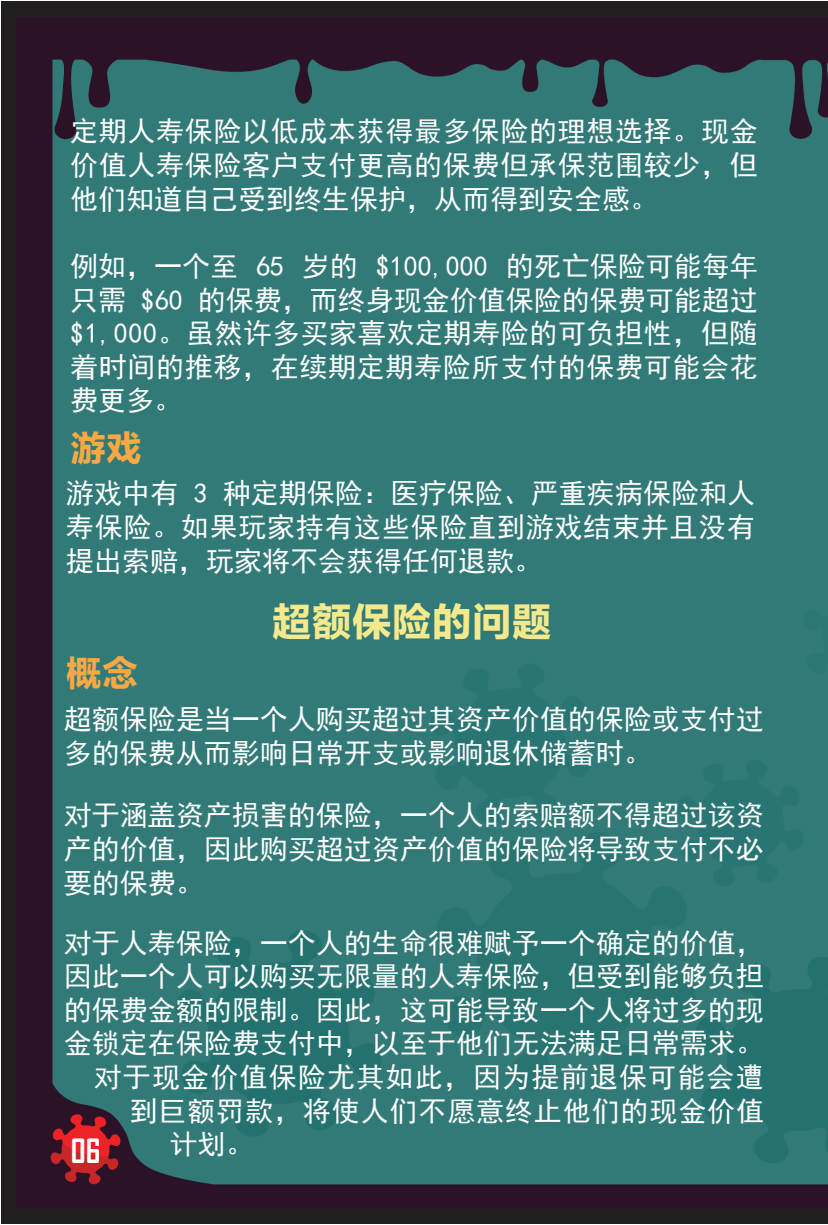
<style>
.page{position:relative;width:828px;height:1225px;background:#fff}
.page>*{position:absolute;margin:0;border:0;box-sizing:border-box;transform-origin:0 0}
.t1{font:700 40px "Sim Hei";color:#f4ea8d}
.t2{font:700 36px "Sim Hei";color:#faa844}
.t3{font:700 32px "Agency FB";color:#fff}
.t4{font:28px/33.6px "Sim Hei";color:#fff;text-align:justify}
.t5{font:28px "Sim Hei";letter-spacing:.04em;color:#fff}
.t6{font:28px "Sim Hei";letter-spacing:.03em;color:#fff}
</style>
<div class="page">
<div style="left:1px;top:1px;width:827px;height:1223px;background:#231f20"></div>
<img style="left:17px;top:17px;width:811px;height:1190px">
<p class="t4" style="left:70px;top:115px;width:689px">定期人寿保险以低成本获得最多保险的理想选择。现金价值人寿保险客户支付更高的保费但承保范围较少，但他们知道自己受到终生保护，从而得到安全感。</p>
<p class="t4" style="left:70px;top:249px;width:689px">例如，一个至 65 岁的 $100,000 的死亡保险可能每年只需 $60 的保费，而终身现金价值保险的保费可能超过$1,000。虽然许多买家喜欢定期寿险的可负担性，但随着时间的推移，在续期定期寿险所支付的保费可能会花费更多。</p>
<p class="t2" style="left:70px;top:426px;width:73px">游戏</p>
<p class="t4" style="left:66px;top:477px;width:690px">游戏中有 3 种定期保险：医疗保险、严重疾病保险和人寿保险。如果玩家持有这些保险直到游戏结束并且没有提出索赔，玩家将不会获得任何退款。</p>
<p class="t2" style="left:66px;top:651px;width:73px">概念</p>
<h1 class="t1" style="left:272px;top:597px;width:281px">超额保险的问题</h1>
<p class="t4" style="left:64px;top:702px;width:702px">超额保险是当一个人购买超过其资产价值的保险或支付过多的保费从而影响日常开支或影响退休储蓄时。</p>
<p class="t4" style="left:64px;top:798px;width:702px">对于涵盖资产损害的保险，一个人的索赔额不得超过该资产的价值，因此购买超过资产价值的保险将导致支付不必要的保费。</p>
<p class="t4" style="left:64px;top:926px;width:702px">对于人寿保险，一个人的生命很难赋予一个确定的价值，</p>
<p class="t4" style="left:64px;top:959px;width:702px">因此一个人可以购买无限量的人寿保险，但受到能够负担</p>
<p class="t4" style="left:64px;top:993px;width:702px">的保费金额的限制。因此，这可能导致一个人将过多的现</p>
<p class="t4" style="left:64px;top:1026px;width:702px">金锁定在保险费支付中，以至于他们无法满足日常需求。</p>
<p class="t5" style="left:94px;top:1063px;width:671px">对于现金价值保险尤其如此，因为提前退保可能会遭</p>
<p class="t6" style="left:130px;top:1096px;width:636px">到巨额罚款，将使人们不愿意终止他们的现金价值</p>
<p class="t4" style="left:170px;top:1127px;width:85px">计划。</p>
<p class="t3" style="left:71px;top:1131px;width:31px">06</p>
</div>
